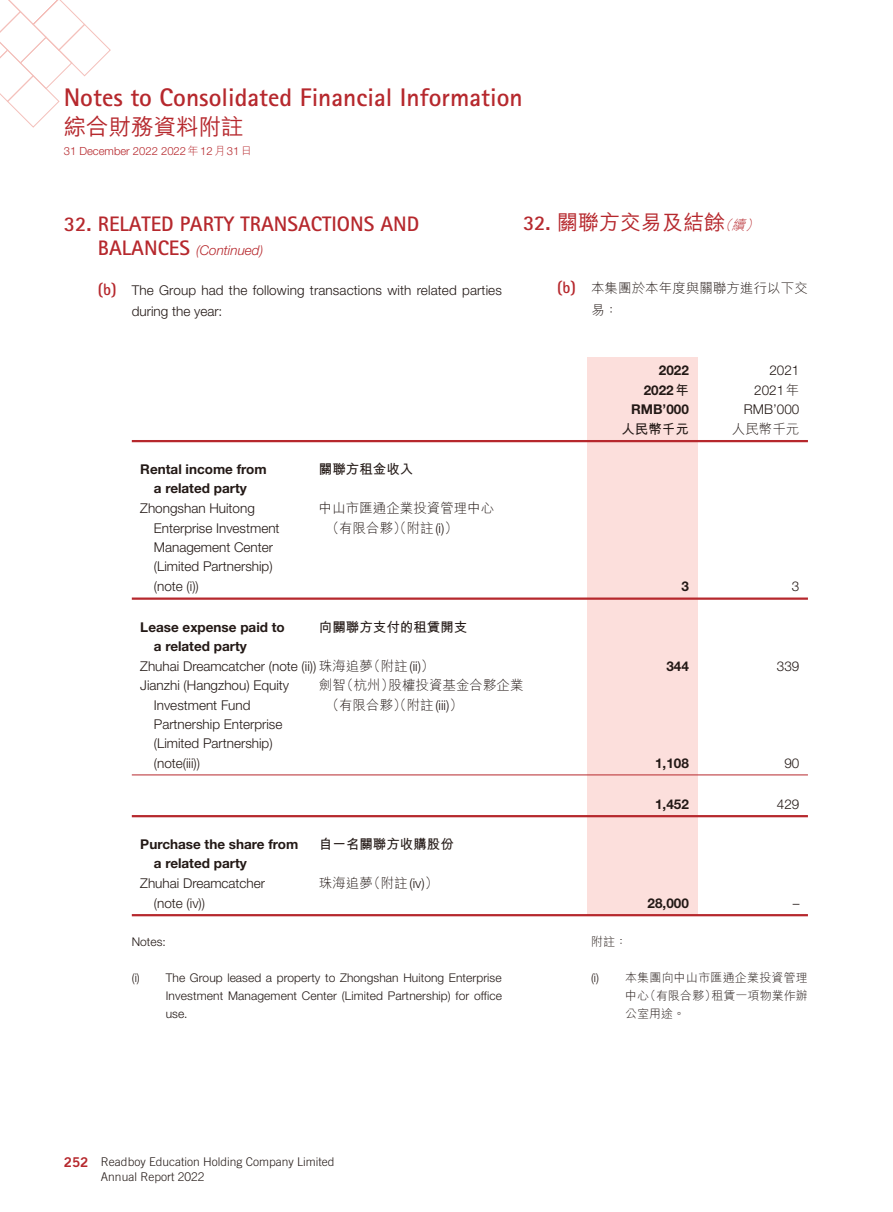
<style>
.page{position:relative;width:893px;height:1212px;background:#fff}
.page>*{position:absolute;margin:0;border:0;box-sizing:border-box;transform-origin:0 0}
.t1{font:700 25.5px "Rotis Sans Serif Std";color:#b6282d}
.t2{font:500 22.5px "M Hei HK";color:#b6282d}
.t3{font:700 21px "Rotis Sans Serif Std";color:#b6282d}
.t4{font:500 21px "M Hei HK";color:#b6282d}
.t5{font:300 13.5px/20px "Helvetica Neue LT Std";color:#231916}
.t6{font:700 13.5px "Helvetica Neue LT Std";color:#231916}
.t7{font:300 13.5px/21.3px "M Hei HK";color:#231916}
.t8{font:700 13.5px "M Hei HK";color:#231916}
.t9{font:italic 300 13.5px "Helvetica Neue LT Std";color:#b6282d}
.t10{font:300 12px/18px "Helvetica Neue LT Std";letter-spacing:.01em;color:#231916;text-align:justify}
.t11{font:300 12px/15px "Trade Gothic LT Std";color:#231916}
.t12{font:300 12px/18px "M Hei HK";letter-spacing:.005em;color:#231916;text-align:justify}
.t13{font:300 11.25px "Helvetica Neue LT Std";color:#b6282d}
.s1{font-family:"M Hei HK"}
.s2{font-family:"Rotis Sans Serif Std";font-weight:700;font-style:normal;font-size:21px}
.s3{font-family:"Rotis Sans Serif Std";font-weight:700;font-size:16.5px;color:#b6282d}
.s4{font-family:"Helvetica Neue LT Std"}
.s5{font-weight:700}
.s6{font-family:"Rotis Sans Serif Std";font-weight:700}
.s7{font-weight:300;font-style:italic;font-size:13.5px}
.s8{font-family:"Trade Gothic LT Std Bd 2";font-weight:400;font-size:13.5px;color:#b6282d}
</style>
<div class="page">
<svg style="left:0;top:0;width:111px;height:128px"></svg>
<div style="left:587px;top:357px;width:110px;height:558px;background:#fcdfdc"></div>
<hr style="left:132px;top:440px;width:676px;height:2px;background:#b6282d">
<hr style="left:132px;top:597px;width:676px;height:3px;background:#b6282d">
<hr style="left:132px;top:774px;width:676px;height:1px;background:#b6282d">
<hr style="left:132px;top:815px;width:676px;height:2px;background:#b6282d">
<hr style="left:132px;top:914px;width:676px;height:2px;background:#b6282d">
<h1 class="t1" style="left:64px;top:81px;width:460px">Notes to Consolidated Financial Information</h1>
<h2 class="t2" style="left:64px;top:111px;width:181px">綜合財務資料附註</h2>
<p class="t13" style="left:64px;top:144px;width:190px">31 December 2022 2022<span class="s1">年</span>12<span class="s1">月</span>31<span class="s1">日</span></p>
<h3 class="t3" style="left:64px;top:210px;width:357px">32. RELATED PARTY TRANSACTIONS AND</h3>
<p class="t9" style="left:98px;top:242px;width:167px"><span class="s2">BALANCES</span> (Continued)</p>
<p class="t5" style="left:132px;top:279px;width:372px;line-height:21.5px;text-indent:-34px"><span class="s3">(b)</span> The Group had the following transactions with related parties during the year:</p>
<p class="t6" style="left:140px;top:461px;width:128px">Rental income from</p>
<p class="t8" style="left:319px;top:460px;width:96px">關聯方租金收入</p>
<p class="t6" style="left:154px;top:480px;width:95px">a related party</p>
<p class="t5" style="left:140px;top:498px;width:116px">Zhongshan Huitong</p>
<p class="t7" style="left:319px;top:498px;width:177px">中山市匯通企業投資管理中心</p>
<p class="t5" style="left:154px;top:518px;width:127px">Enterprise Investment</p>
<p class="t7" style="left:326px;top:517px;width:134px">（有限合夥）（附註<span class="s4">(i)</span>）</p>
<p class="t5" style="left:154px;top:536px;width:121px;text-align:justify">Management Center (Limited Partnership) (note (i))</p>
<p class="t6" style="left:140px;top:619px;width:146px">Lease expense paid to</p>
<p class="t8" style="left:319px;top:617px;width:150px">向關聯方支付的租賃開支</p>
<p class="t5" style="left:140px;top:635px;width:296px;line-height:20.4px;text-indent:14px"><span class="s5">a related party<br></span>Zhuhai Dreamcatcher (note (ii)) <span class="s1">珠海追夢（附註</span>(ii)<span class="s1">）</span></p>
<h3 class="t4" style="left:523px;top:207px;width:241px"><span class="s6">32.</span> 關聯方交易及結餘<span class="s7">（續）</span></h3>
<p class="t7" style="left:591px;top:277px;width:218px;text-indent:-34px"><span class="s3">(b)</span> 本集團於本年度與關聯方進行以下交易：</p>
<p class="t6" style="left:659px;top:362px;width:32px">2022</p>
<p class="t5" style="left:769px;top:360px;width:32px">2021</p>
<p class="t6" style="left:644px;top:382px;width:47px">2022<span class="s1">年</span></p>
<p class="t5" style="left:754px;top:380px;width:47px">2021<span class="s1">年</span></p>
<p class="t6" style="left:631px;top:401px;width:59px">RMB’000</p>
<p class="t5" style="left:744px;top:399px;width:57px">RMB’000</p>
<p class="t8" style="left:621px;top:419px;width:69px">人民幣千元</p>
<p class="t7" style="left:732px;top:418px;width:69px">人民幣千元</p>
<p class="t6" style="left:681px;top:578px;width:9px">3</p>
<p class="t5" style="left:792px;top:576px;width:9px">3</p>
<p class="t6" style="left:666px;top:658px;width:24px">344</p>
<p class="t5" style="left:777px;top:656px;width:24px">339</p>
<p class="t5" style="left:140px;top:675px;width:150px">Jianzhi (Hangzhou) Equity</p>
<p class="t7" style="left:319px;top:674px;width:206px">劍智（杭州）股權投資基金合夥企業</p>
<p class="t5" style="left:154px;top:695px;width:98px">Investment Fund</p>
<p class="t7" style="left:326px;top:694px;width:139px">（有限合夥）（附註<span class="s4">(iii)</span>）</p>
<p class="t5" style="left:154px;top:713px;width:130px">Partnership Enterprise (Limited Partnership) (note(iii))</p>
<p class="t6" style="left:655px;top:755px;width:35px">1,108</p>
<p class="t5" style="left:784px;top:753px;width:17px">90</p>
<p class="t6" style="left:655px;top:796px;width:35px">1,452</p>
<p class="t5" style="left:777px;top:794px;width:24px">429</p>
<p class="t6" style="left:140px;top:836px;width:160px">Purchase the share from</p>
<p class="t8" style="left:319px;top:834px;width:136px">自一名關聯方收購股份</p>
<p class="t6" style="left:154px;top:855px;width:95px">a related party</p>
<p class="t5" style="left:140px;top:873px;width:126px">Zhuhai Dreamcatcher</p>
<p class="t7" style="left:319px;top:872px;width:121px">珠海追夢（附註<span class="s4">(iv)</span>）</p>
<p class="t5" style="left:154px;top:893px;width:53px">(note (iv))</p>
<p class="t6" style="left:648px;top:895px;width:43px">28,000</p>
<p class="t5" style="left:793px;top:893px;width:8px">–</p>
<p class="t10" style="left:132px;top:933px;width:36px">Notes:</p>
<p class="t10" style="left:166px;top:969px;width:338px;text-indent:-34px">(i) The Group leased a property to Zhongshan Huitong Enterprise Investment Management Center (Limited Partnership) for office use.</p>
<p class="t12" style="left:591px;top:932px;width:37px">附註：</p>
<p class="t12" style="left:625px;top:968px;width:184px;text-indent:-34px"><span class="s4">(i)</span> 本集團向中山市匯通企業投資管理中心（有限合夥）租賃一項物業作辦公室用途。</p>
<p class="t11" style="left:101px;top:1154px;width:235px;text-indent:-37px"><span class="s8">252</span> Readboy Education Holding Company Limited<br>Annual Report 2022</p>
</div>
